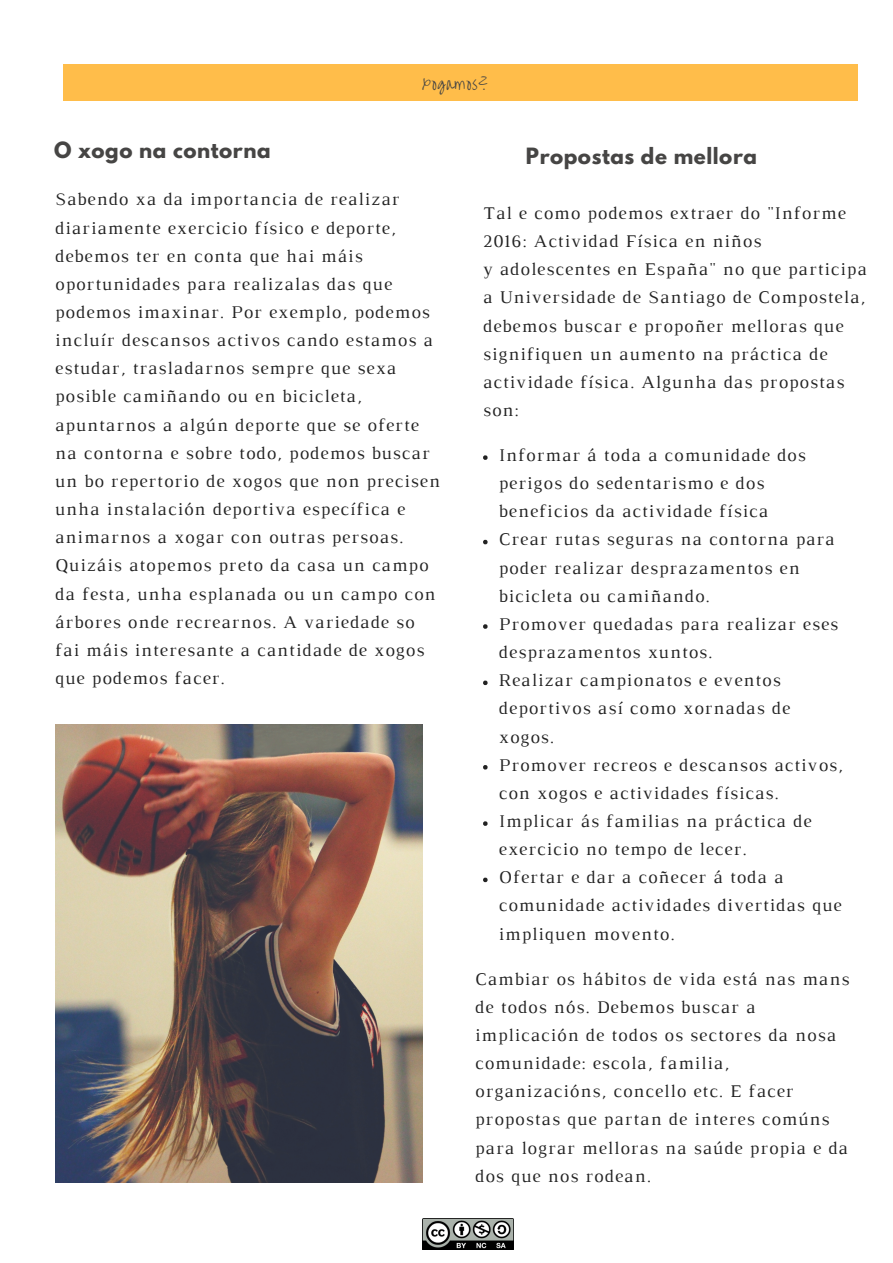
<style>
.page{position:relative;width:893px;height:1263px;background:#fff}
.page>*{position:absolute;margin:0;border:0;box-sizing:border-box;transform-origin:0 0}
.t1{font:700 19.8px "League Spartan";letter-spacing:.03em;color:#464544}
.t2{font:18.15px/28.2px "Luthier";letter-spacing:.06em;color:#222}
.t3{font:14.85px "Overthe Rainbow";letter-spacing:.06em;color:#464544}
</style>
<div class="page">
<svg style="left:483px;top:455px;width:5px;height:5px"></svg>
<svg style="left:483px;top:540px;width:5px;height:4px"></svg>
<svg style="left:483px;top:624px;width:5px;height:5px"></svg>
<svg style="left:483px;top:681px;width:5px;height:4px"></svg>
<svg style="left:483px;top:765px;width:5px;height:4px"></svg>
<svg style="left:483px;top:821px;width:5px;height:5px"></svg>
<svg style="left:483px;top:878px;width:5px;height:4px"></svg>
<img style="left:55px;top:724px;width:367px;height:458px">
<div style="left:63px;top:64px;width:795px;height:36px;background:#ffbd4a"></div>
<img style="left:422px;top:1218px;width:91px;height:32px">
<p class="t3" style="left:422px;top:76px;width:67px">XOGAMOS?</p>
<p class="t1" style="left:54px;top:140px;width:218px">O xogo na contorna</p>
<p class="t2" style="left:55px;top:187px;width:386px">Sabendo xa da importancia de realizar diariamente exercicio físico e deporte, debemos ter en conta que hai máis oportunidades para realizalas das que podemos imaxinar. Por exemplo, podemos incluír descansos activos cando estamos a estudar, trasladarnos sempre que sexa posible camiñando ou en bicicleta, apuntarnos a algún deporte que se oferte na contorna e sobre todo, podemos buscar un bo repertorio de xogos que non precisen unha instalación deportiva específica e animarnos a xogar con outras persoas.<br>Quizáis atopemos preto da casa un campo da festa, unha esplanada ou un campo con árbores onde recrearnos. A variedade so fai máis interesante a cantidade de xogos que podemos facer.</p>
<p class="t1" style="left:526px;top:147px;width:233px">Propostas de mellora</p>
<p class="t2" style="left:483px;top:200px;width:385px">Tal e como podemos extraer do "Informe 2016: Actividad Física en niños<br>y adolescentes en España" no que participa a Universidade de Santiago de Compostela, debemos buscar e propoñer melloras que signifiquen un aumento na práctica de actividade física. Algunha das propostas son:</p>
<p class="t2" style="left:499px;top:442px;width:346px">Informar á toda a comunidade dos perigos do sedentarismo e dos beneficios da actividade física<br>Crear rutas seguras na contorna para poder realizar desprazamentos en bicicleta ou camiñando.<br>Promover quedadas para realizar eses desprazamentos xuntos.<br>Realizar campionatos e eventos deportivos así como xornadas de xogos.<br>Promover recreos e descansos activos, con xogos e actividades físicas.<br>Implicar ás familias na práctica de exercicio no tempo de lecer.<br>Ofertar e dar a coñecer á toda a comunidade actividades divertidas que impliquen movento.</p>
<p class="t2" style="left:475px;top:966px;width:376px">Cambiar os hábitos de vida está nas mans de todos nós. Debemos buscar a implicación de todos os sectores da nosa comunidade: escola, familia, organizacións, concello etc. E facer propostas que partan de interes comúns para lograr melloras na saúde propia e da dos que nos rodean.</p>
</div>
